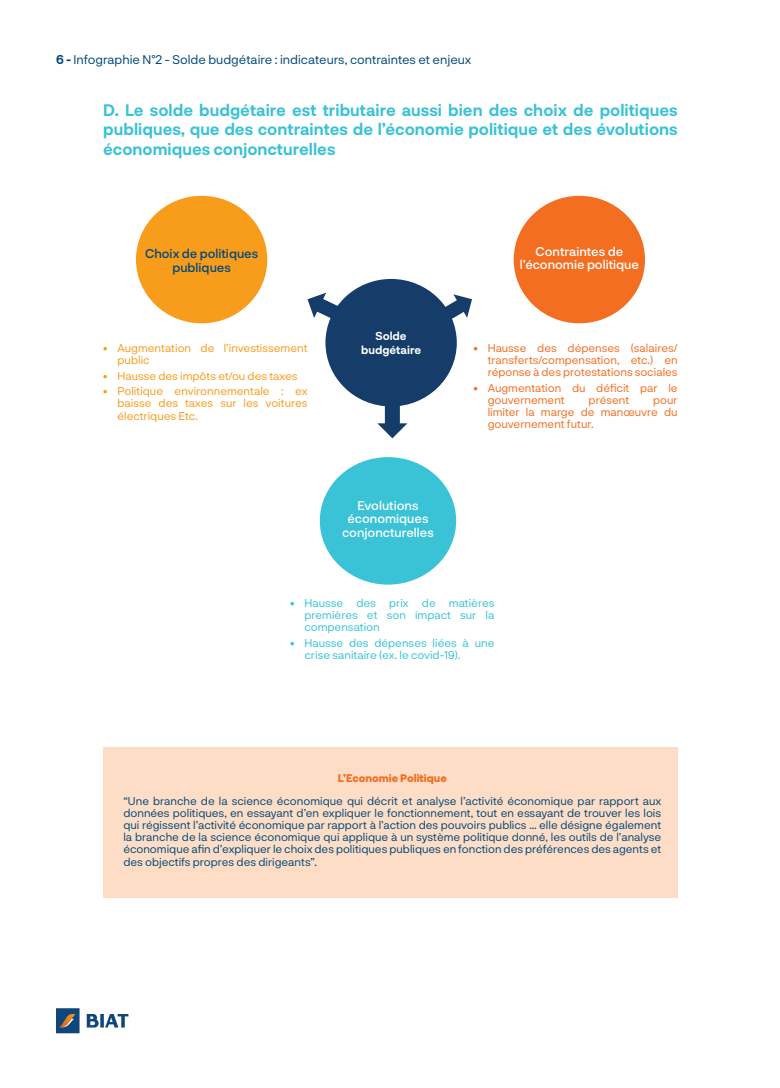
<style>
.page{position:relative;width:780px;height:1088px;background:#fff}
.page>*{position:absolute;margin:0;border:0;box-sizing:border-box;transform-origin:0 0}
.t1{font:700 16.25px/19.5px "Neurial Grotesk";color:#3ac2d7;text-align:justify}
.t2{font:500 12.5px/13.5px "Neurial Grotesk";color:#fff;text-align:center}
.t3{font:12.5px "Neurial Grotesk";color:#01497b}
.t4{font:500 12.5px/13.5px "Neurial Grotesk";color:#01497b;text-align:center}
.t5{font:11.25px/12.1px "Neurial Grotesk";color:#01497b;text-align:justify}
.t6{font:11.25px/12.1px "Neurial Grotesk";color:#f36e21;text-align:justify}
.t7{font:11.25px/12.1px "Neurial Grotesk";color:#f89c1c;text-align:justify}
.t8{font:11.25px/12.1px "Neurial Grotesk";color:#3ac2d7;text-align:justify}
.t9{font:700 11.25px "Neurial Grotesk";color:#fff}
.t10{font:800 10.62px "Neurial Grotesk";color:#f36e21}
.s1{font-weight:700}
</style>
<div class="page">
<img style="left:56px;top:1008px;width:73px;height:25px">
<div style="left:136px;top:196px;width:131px;height:127px;background:#f89c1c;border-radius:50%"></div>
<div style="left:513px;top:196px;width:132px;height:127px;background:#f36e21;border-radius:50%"></div>
<div style="left:320px;top:457px;width:136px;height:128px;background:#3ac2d7;border-radius:50%"></div>
<div style="left:325px;top:279px;width:132px;height:127px;background:#163d69;border-radius:50%"></div>
<svg style="left:307px;top:293px;width:43px;height:34px"></svg>
<svg style="left:435px;top:294px;width:37px;height:31px"></svg>
<svg style="left:377px;top:404px;width:30px;height:34px"></svg>
<div style="left:103px;top:748px;width:574px;height:150px;background:#fdddc6"></div>
<p class="t3" style="left:56px;top:51px;width:417px"><span class="s1">6 -</span> Infographie N°2 - Solde budgétaire : indicateurs, contraintes et enjeux</p>
<h1 class="t1" style="left:103px;top:99px;width:576px">D. Le solde budgétaire est tributaire aussi bien des choix de politiques publiques, que des contraintes de l’économie politique et des évolutions économiques conjoncturelles</h1>
<p class="t4" style="left:145px;top:246px;width:115px">Choix de politiques publiques</p>
<p class="t9" style="left:375px;top:328px;width:33px">Solde</p>
<p class="t7" style="left:103px;top:341px;width:206px">• Augmentation de l’investissement</p>
<p class="t9" style="left:361px;top:342px;width:62px">budgétaire</p>
<p class="t7" style="left:117px;top:353px;width:34px">public</p>
<p class="t7" style="left:103px;top:369px;width:196px">• Hausse des impôts et/ou des taxes</p>
<p class="t7" style="left:117px;top:385px;width:191px;text-indent:-14px">• Politique environnementale : ex baisse des taxes sur les voitures électriques Etc.</p>
<p class="t2" style="left:342px;top:498px;width:93px">Evolutions économiques conjoncturelles</p>
<p class="t2" style="left:519px;top:244px;width:121px">Contraintes de l’économie politique</p>
<p class="t6" style="left:487px;top:341px;width:191px;text-indent:-14px">• Hausse des dépenses (salaires/ transferts/compensation, etc.) en réponse à des protestations sociales</p>
<p class="t6" style="left:487px;top:381px;width:191px;text-indent:-14px">• Augmentation du déficit par le gouvernement</p>
<p class="t6" style="left:588px;top:393px;width:42px">présent</p>
<p class="t6" style="left:487px;top:393px;width:191px;text-indent:165px">pour limiter la marge de manœuvre du gouvernement futur.</p>
<p class="t8" style="left:304px;top:596px;width:191px;text-indent:-14px">• Hausse des prix de matières premières et son impact sur la compensation</p>
<p class="t8" style="left:304px;top:636px;width:191px;text-indent:-14px">• Hausse des dépenses liées à une crise sanitaire (ex. le covid-19).</p>
<p class="t10" style="left:338px;top:770px;width:110px">L’Economie Politique</p>
<p class="t5" style="left:123px;top:794px;width:539px">“Une branche de la science économique qui décrit et analyse l’activité économique par rapport aux données politiques, en essayant d’en expliquer le fonctionnement, tout en essayant de trouver les lois qui régissent l’activité économique par rapport à l’action des pouvoirs publics … elle désigne également la branche de la science économique qui applique à un système politique donné, les outils de l’analyse économique afin d’expliquer le choix des politiques publiques en fonction des préférences des agents et des objectifs propres des dirigeants”.</p>
</div>
